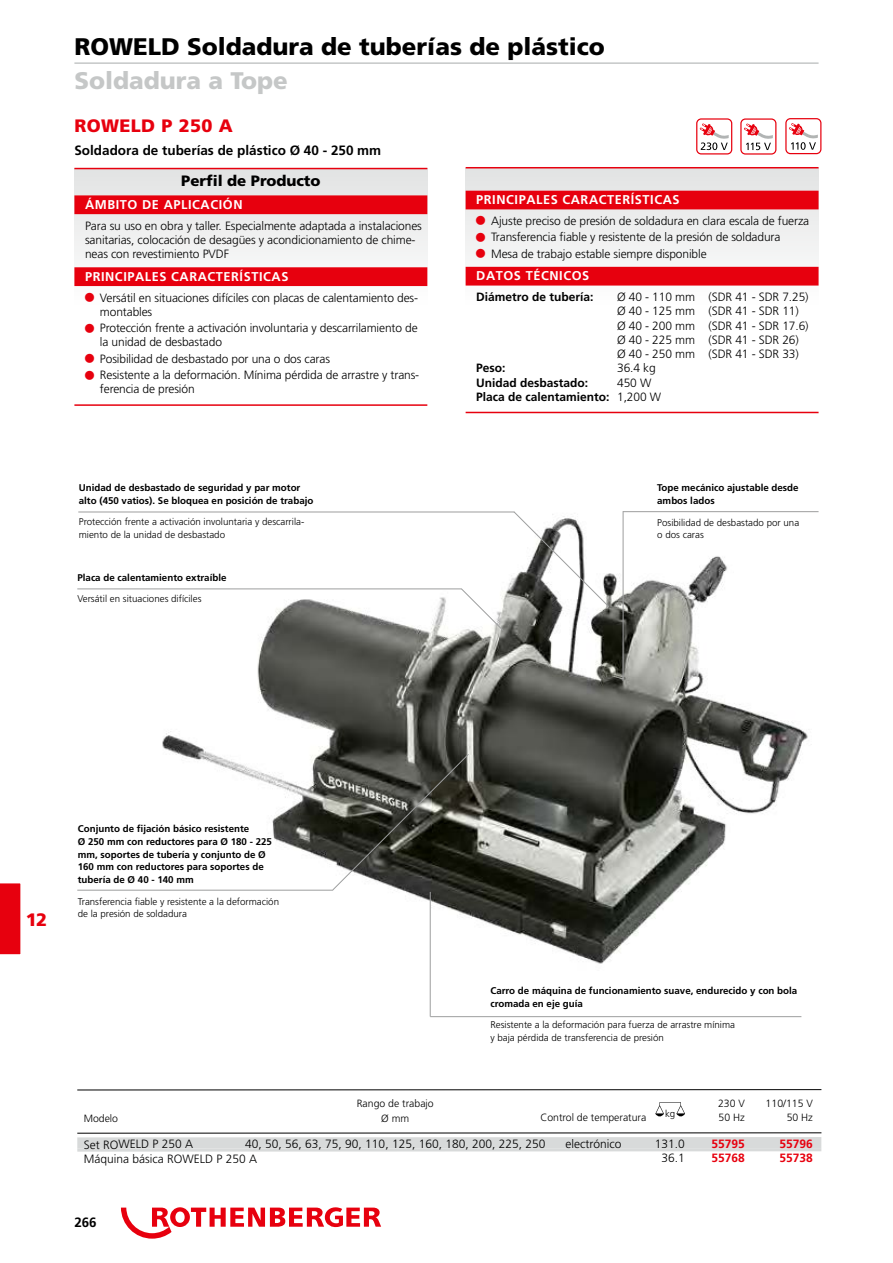
<style>
.page{position:relative;width:893px;height:1263px;background:#fff}
.page>*{position:absolute;margin:0;border:0;box-sizing:border-box;transform-origin:0 0}
.t1{font:900 24px "Frutiger LT";color:#000}
.t2{font:900 24px "Frutiger LT";color:#c5c7c7}
.t3{font:900 18px "Frutiger LT";letter-spacing:.02em;color:#e7000e}
.t4{font:900 15px "Frutiger LT";letter-spacing:-.005em;color:#000}
.t5{font:700 13.5px "Frutiger LT";color:#000}
.t6{font:700 12.75px "Frutiger LT";letter-spacing:.045em;color:#fff}
.t7{font:300 12px/14.2px "Frutiger LT";letter-spacing:-.01em;color:#000}
.t8{font:700 12px/14.2px "Frutiger LT";color:#000}
.t9{font:700 12px "Frutiger LT";color:#e7000e}
.t10{font:300 10.5px "Frutiger LT";color:#000}
.t11{font:700 9.75px/12.8px "Frutiger LT";color:#000}
.t12{font:300 9.75px/12.8px "Frutiger LT";color:#000}
.t13{font:300 9.75px "Frutiger";color:#000}
.s1{font-weight:300}
</style>
<div class="page">
<svg style="left:0;top:883px;width:21px;height:72px;background:#e80b19"></svg>
<svg style="left:466px;top:168px;width:352px;height:99px"></svg>
<svg style="left:74px;top:169px;width:353px;height:118px"></svg>
<svg style="left:121px;top:1207px;width:260px;height:31px"></svg>
<hr style="left:74px;top:62px;width:745px;height:2px;background:#c5c7c7">
<svg style="left:785px;top:118px;width:36px;height:36px"></svg>
<img style="left:156px;top:511px;width:662px;height:486px">
<hr style="left:430px;top:1016px;width:371px;height:1px;background:#9d9e9e">
<hr style="left:430px;top:892px;width:1px;height:124px;background:#9d9e9e">
<hr style="left:77px;top:890px;width:256px;height:1px;background:#9d9e9e">
<svg style="left:332px;top:753px;width:138px;height:138px;background:#484943"></svg>
<hr style="left:623px;top:511px;width:196px;height:1px;background:#9d9e9e">
<hr style="left:623px;top:511px;width:1px;height:170px;background:#9d9e9e">
<hr style="left:77px;top:588px;width:385px;height:1px;background:#9d9e9e">
<svg style="left:460px;top:587px;width:44px;height:45px"></svg>
<hr style="left:74px;top:168px;width:353px;height:1px;background:#e7000e">
<div style="left:74px;top:195px;width:353px;height:19px;background:#e7000e"></div>
<div style="left:74px;top:267px;width:353px;height:19px;background:#e7000e"></div>
<hr style="left:74px;top:404px;width:353px;height:2px;background:#e7000e">
<div style="left:466px;top:191px;width:352px;height:18px;background:#e7000e"></div>
<div style="left:466px;top:267px;width:352px;height:19px;background:#e7000e"></div>
<hr style="left:466px;top:412px;width:352px;height:1px;background:#e7000e">
<hr style="left:466px;top:167px;width:353px;height:1px;background:#e7000e">
<hr style="left:78px;top:511px;width:436px;height:1px;background:#9d9e9e">
<svg style="left:513px;top:511px;width:97px;height:97px"></svg>
<svg style="left:740px;top:118px;width:36px;height:37px"></svg>
<svg style="left:696px;top:118px;width:36px;height:37px"></svg>
<hr style="left:77px;top:1089px;width:744px;height:1px;background:#000">
<hr style="left:77px;top:1132px;width:744px;height:1px;background:#000">
<div style="left:77px;top:1137px;width:744px;height:11px;background:#d8dada"></div>
<svg style="left:77px;top:1148px;width:744px;height:4px;background:#dee0e0"></svg>
<svg style="left:655px;top:1102px;width:30px;height:15px"></svg>
<svg style="left:476px;top:216px;width:14px;height:9px"></svg>
<svg style="left:476px;top:232px;width:14px;height:10px"></svg>
<svg style="left:476px;top:249px;width:14px;height:9px"></svg>
<h1 class="t1" style="left:74px;top:32px;width:532px">ROWELD Soldadura de tuberías de plástico</h1>
<h1 class="t2" style="left:74px;top:66px;width:215px">Soldadura a Tope</h1>
<h2 class="t3" style="left:74px;top:115px;width:160px">ROWELD P 250 A</h2>
<p class="t5" style="left:74px;top:142px;width:308px">Soldadora de tuberías de plástico Ø 40 - 250 mm</p>
<p class="t4" style="left:181px;top:172px;width:141px">Perfil de Producto</p>
<p class="t6" style="left:85px;top:197px;width:159px">ÁMBITO DE APLICACIÓN</p>
<p class="t7" style="left:85px;top:219px;width:338px">Para su uso en obra y taller. Especialmente adaptada a instalaciones sanitarias, colocación de desagües y acondicionamiento de chime&shy;neas con revestimiento PVDF</p>
<p class="t6" style="left:85px;top:269px;width:205px">PRINCIPALES CARACTERÍSTICAS</p>
<p class="t7" style="left:100px;top:290px;width:320px">Versátil en situaciones difíciles con placas de calentamiento des&shy;montables</p>
<p class="t7" style="left:100px;top:321px;width:319px">Protección frente a activación involuntaria y descarrilamiento de la unidad de desbastado</p>
<p class="t7" style="left:100px;top:351px;width:321px;line-height:16.4px">Posibilidad de desbastado por una o dos caras<br>Resistente a la deformación. Mínima pérdida de arrastre y trans-</p>
<p class="t7" style="left:100px;top:382px;width:96px">ferencia de presión</p>
<p class="t11" style="left:79px;top:481px;width:236px">Unidad de desbastado de seguridad y par motor alto (450 vatios). Se bloquea en posición de trabajo</p>
<p class="t12" style="left:79px;top:516px;width:227px">Protección frente a activación involuntaria y descarrila&shy;miento de la unidad de desbastado</p>
<p class="t11" style="left:77px;top:571px;width:151px">Placa de calentamiento extraíble</p>
<p class="t12" style="left:77px;top:593px;width:126px">Versátil en situaciones difíciles</p>
<p class="t6" style="left:476px;top:192px;width:205px">PRINCIPALES CARACTERÍSTICAS</p>
<p class="t7" style="left:491px;top:213px;width:320px;line-height:16.4px">Ajuste preciso de presión de soldadura en clara escala de fuerza<br>Transferencia fiable y resistente de la presión de soldadura<br>Mesa de trabajo estable siempre disponible</p>
<p class="t6" style="left:476px;top:269px;width:115px">DATOS TÉCNICOS</p>
<p class="t8" style="left:476px;top:290px;width:119px">Diámetro de tubería:</p>
<p class="t7" style="left:617px;top:290px;width:193px">Ø 40 - 110 mm (SDR 41 - SDR 7.25)<br>Ø 40 - 125 mm (SDR 41 - SDR 11)<br>Ø 40 - 200 mm (SDR 41 - SDR 17.6)<br>Ø 40 - 225 mm (SDR 41 - SDR 26)<br>Ø 40 - 250 mm (SDR 41 - SDR 33)</p>
<p class="t8" style="left:476px;top:361px;width:31px">Peso:</p>
<p class="t7" style="left:617px;top:361px;width:40px">36.4 kg</p>
<p class="t8" style="left:476px;top:375px;width:114px">Unidad desbastado:</p>
<p class="t8" style="left:476px;top:375px;width:186px;text-indent:141px"><span class="s1">450 W<br></span>Placa de calentamiento: <span class="s1">1,200 W</span></p>
<p class="t11" style="left:657px;top:482px;width:143px">Tope mecánico ajustable desde ambos lados</p>
<p class="t12" style="left:657px;top:516px;width:143px">Posibilidad de desbastado por una o dos caras</p>
<h2 class="t3" style="left:26px;top:909px;width:23px">12</h2>
<p class="t11" style="left:78px;top:822px;width:196px">Conjunto de fijación básico resistente<br>Ø 250 mm con reductores para Ø 180 - 225 mm, soportes de tubería y conjunto de Ø 160 mm con reductores para soportes de tubería de Ø 40 - 140 mm</p>
<p class="t12" style="left:78px;top:895px;width:203px">Transferencia fiable y resistente a la deformación de la presión de soldadura</p>
<p class="t11" style="left:490px;top:985px;width:308px">Carro de máquina de funcionamiento suave, endurecido y con bola cromada en eje guía</p>
<p class="t12" style="left:490px;top:1019px;width:246px">Resistente a la deformación para fuerza de arrastre mínima y baja pérdida de transferencia de presión</p>
<p class="t10" style="left:357px;top:1098px;width:79px">Rango de trabajo</p>
<p class="t10" style="left:718px;top:1097px;width:28px">230 V</p>
<p class="t10" style="left:766px;top:1097px;width:49px">110/115 V</p>
<p class="t10" style="left:84px;top:1112px;width:36px">Modelo</p>
<p class="t10" style="left:381px;top:1112px;width:29px">Ø mm</p>
<p class="t10" style="left:540px;top:1112px;width:107px">Control de temperatura</p>
<p class="t13" style="left:665px;top:1108px;width:12px">kg</p>
<p class="t10" style="left:719px;top:1112px;width:28px">50 Hz</p>
<p class="t10" style="left:787px;top:1112px;width:28px">50 Hz</p>
<p class="t7" style="left:84px;top:1137px;width:111px">Set ROWELD P 250 A</p>
<p class="t7" style="left:245px;top:1137px;width:302px">40, 50, 56, 63, 75, 90, 110, 125, 160, 180, 200, 225, 250</p>
<p class="t7" style="left:565px;top:1137px;width:57px">electrónico</p>
<p class="t7" style="left:655px;top:1137px;width:32px">131.0</p>
<p class="t9" style="left:711px;top:1137px;width:35px">55795</p>
<p class="t9" style="left:780px;top:1137px;width:35px">55796</p>
<p class="t7" style="left:84px;top:1151px;width:175px">Máquina básica ROWELD P 250 A</p>
<p class="t7" style="left:661px;top:1151px;width:25px">36.1</p>
<p class="t9" style="left:711px;top:1151px;width:35px">55768</p>
<p class="t9" style="left:780px;top:1151px;width:35px">55738</p>
<p class="t5" style="left:74px;top:1214px;width:24px">266</p>
</div>
